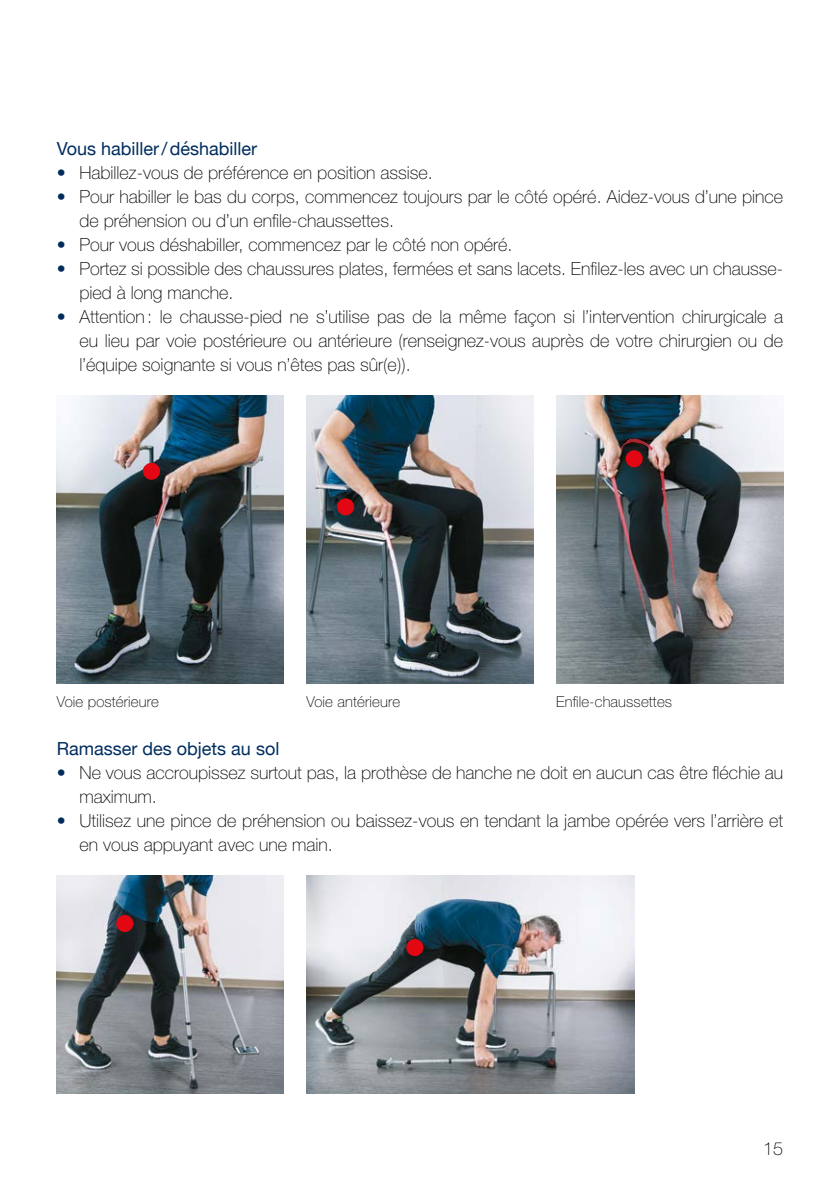
<style>
.page{position:relative;width:840px;height:1191px;background:#fff}
.page>*{position:absolute;margin:0;border:0;box-sizing:border-box;transform-origin:0 0}
.t1{font:100 18px/24px "Helvetica Neue";color:#000}
.t2{font:18px "Helvetica Neue";color:#002d5e}
.t3{font:100 15px "Helvetica Neue";letter-spacing:.01em;color:#000}
.s1{color:#002d5e}
</style>
<div class="page">
<img style="left:556px;top:395px;width:226px;height:288px">
<img style="left:57px;top:875px;width:226px;height:218px">
<img style="left:57px;top:395px;width:226px;height:288px">
<img style="left:306px;top:395px;width:227px;height:288px">
<img style="left:306px;top:875px;width:327px;height:218px">
<div style="left:143px;top:463px;width:17px;height:17px;background:#e30613;border-radius:50%"></div>
<div style="left:337px;top:498px;width:17px;height:17px;background:#e30613;border-radius:50%"></div>
<div style="left:625px;top:450px;width:17px;height:17px;background:#e30613;border-radius:50%"></div>
<div style="left:406px;top:939px;width:17px;height:17px;background:#e30613;border-radius:50%"></div>
<div style="left:116px;top:915px;width:17px;height:17px;background:#e30613;border-radius:50%"></div>
<p class="t2" style="left:57px;top:136px;width:202px">Vous habiller/déshabiller</p>
<p class="t1" style="left:57px;top:161px;width:377px"><span class="s1">•</span> Habillez-vous de préférence en position assise.</p>
<p class="t1" style="left:79px;top:185px;width:705px;text-indent:-23px"><span class="s1">•</span> Pour habiller le bas du corps, commencez toujours par le côté opéré. Aidez-vous d’une pince de préhension ou d’un enfile-chaussettes.</p>
<p class="t1" style="left:57px;top:233px;width:457px"><span class="s1">•</span> Pour vous déshabiller, commencez par le côté non opéré.</p>
<p class="t1" style="left:79px;top:257px;width:705px;text-indent:-23px"><span class="s1">•</span> Portez si possible des chaussures plates, fermées et sans lacets. Enfilez-les avec un chausse&shy;pied à long manche.</p>
<p class="t1" style="left:79px;top:305px;width:704px;text-align:justify;text-indent:-23px"><span class="s1">•</span> Attention: le chausse-pied ne s’utilise pas de la même façon si l’intervention chirurgicale a eu lieu par voie postérieure ou antérieure (renseignez-vous auprès de votre chirurgien ou de l’équipe soignante si vous n’êtes pas sûr(e)).</p>
<p class="t3" style="left:57px;top:693px;width:104px">Voie postérieure</p>
<p class="t3" style="left:306px;top:693px;width:95px">Voie antérieure</p>
<p class="t3" style="left:556px;top:693px;width:117px">Enfile-chaussettes</p>
<p class="t2" style="left:57px;top:736px;width:224px">Ramasser des objets au sol</p>
<p class="t1" style="left:79px;top:761px;width:705px;text-indent:-23px"><span class="s1">•</span> Ne vous accroupissez surtout pas, la prothèse de hanche ne doit en aucun cas être fléchie au maximum.</p>
<p class="t1" style="left:79px;top:809px;width:704px;text-indent:-23px"><span class="s1">•</span> Utilisez une pince de préhension ou baissez-vous en tendant la jambe opérée vers l’arrière et en vous appuyant avec une main.</p>
<p class="t1" style="left:762px;top:1136px;width:22px">15</p>
</div>
